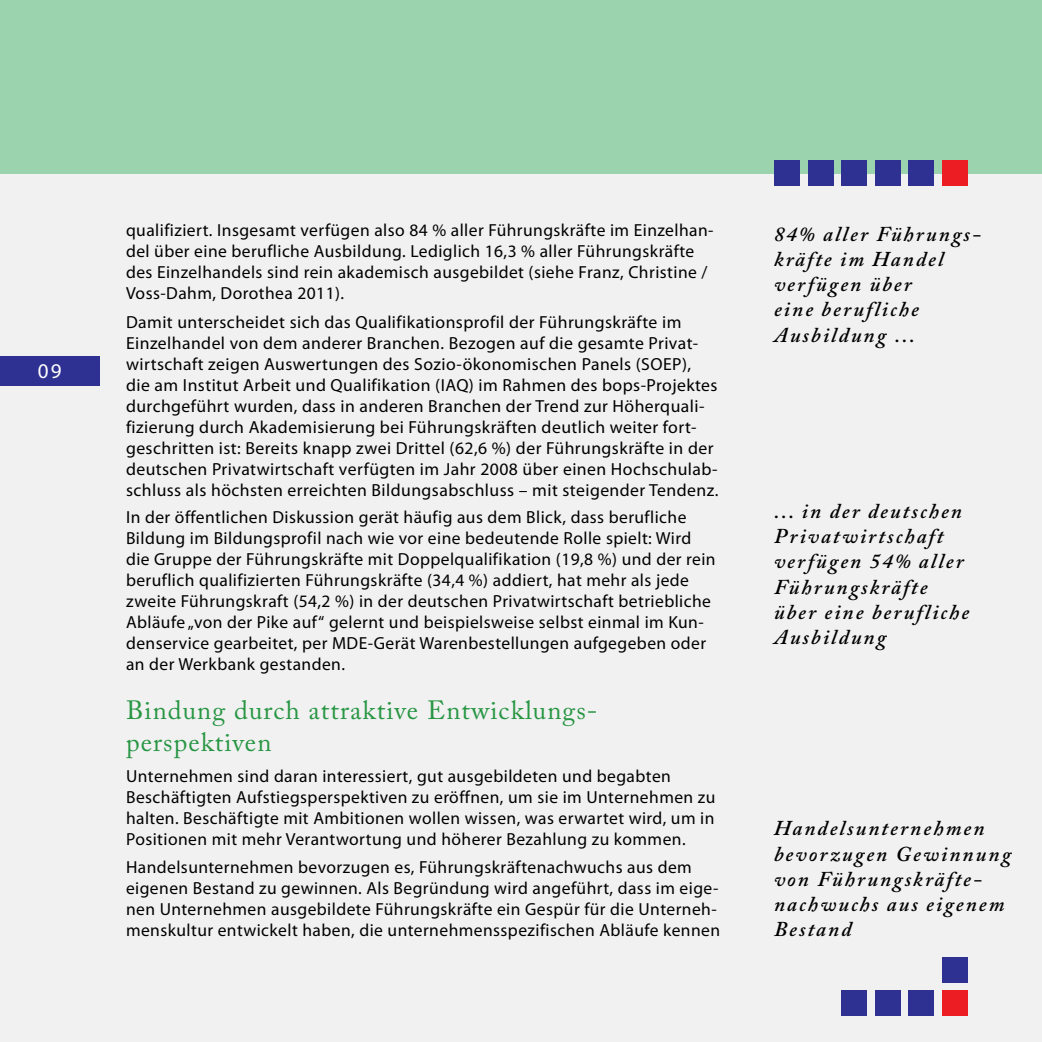
<style>
.page{position:relative;width:1042px;height:1042px;background:#fff}
.page>*{position:absolute;margin:0;border:0;box-sizing:border-box;transform-origin:0 0}
.t1{font:26.25px/31.5px "Adobe Caslon Pro";letter-spacing:.04em;color:#289643}
.t2{font:italic 600 21px/25.2px "Adobe Caslon Pro";letter-spacing:.1em;color:#000}
.t3{font:21px "Myriad Pro";color:#fff}
.t4{font:17.5px/21px "Myriad Pro";letter-spacing:.025em;color:#000}
</style>
<div class="page">
<div style="left:0;top:174px;width:1042px;height:868px;background:#f1f1f2"></div>
<div style="left:0;top:0;width:1042px;height:174px;background:#9bd3ae"></div>
<div style="left:0;top:356px;width:99px;height:29px;background:#2e3092"></div>
<div style="left:941px;top:160px;width:26px;height:26px;background:#ed1d24"></div>
<div style="left:908px;top:160px;width:26px;height:26px;background:#2e3092"></div>
<div style="left:874px;top:160px;width:26px;height:26px;background:#2e3092"></div>
<div style="left:841px;top:160px;width:26px;height:26px;background:#2e3092"></div>
<div style="left:807px;top:160px;width:26px;height:26px;background:#2e3092"></div>
<div style="left:774px;top:160px;width:26px;height:26px;background:#2e3092"></div>
<div style="left:941px;top:956px;width:26px;height:26px;background:#2e3092"></div>
<div style="left:941px;top:990px;width:26px;height:26px;background:#ed1d24"></div>
<div style="left:908px;top:990px;width:26px;height:26px;background:#2e3092"></div>
<div style="left:874px;top:990px;width:26px;height:26px;background:#2e3092"></div>
<div style="left:841px;top:990px;width:26px;height:26px;background:#2e3092"></div>
<div style="left:0;top:990px;width:68px;height:26px;background:#f1f1f2"></div>
<p class="t3" style="left:38px;top:358px;width:25px">09</p>
<p class="t4" style="left:126px;top:220px;width:589px">qualifiziert. Insgesamt verfügen also 84 % aller Führungskräfte im Einzelhan&shy;del über eine berufliche Ausbildung. Lediglich 16,3 % aller Führungskräfte des Einzelhandels sind rein akademisch ausgebildet (siehe Franz, Christine / Voss-Dahm, Dorothea 2011).</p>
<p class="t4" style="left:126px;top:311px;width:594px">Damit unterscheidet sich das Qualifikationsprofil der Führungskräfte im Einzelhandel von dem anderer Branchen. Bezogen auf die gesamte Privat&shy;wirtschaft zeigen Auswertungen des Sozio-ökonomischen Panels (SOEP), die am Institut Arbeit und Qualifikation (IAQ) im Rahmen des bops-Projektes durchgeführt wurden, dass in anderen Branchen der Trend zur Höherquali&shy;fizierung durch Akademisierung bei Führungskräften deutlich weiter fort&shy;geschritten ist: Bereits knapp zwei Drittel (62,6 %) der Führungskräfte in der deutschen Privatwirtschaft verfügten im Jahr 2008 über einen Hochschulab&shy;schluss als höchsten erreichten Bildungsabschluss – mit steigender Tendenz.</p>
<p class="t4" style="left:126px;top:507px;width:591px">In der öffentlichen Diskussion gerät häufig aus dem Blick, dass berufliche Bildung im Bildungsprofil nach wie vor eine bedeutende Rolle spielt: Wird die Gruppe der Führungskräfte mit Doppelqualifikation (19,8 %) und der rein beruflich qualifizierten Führungskräfte (34,4 %) addiert, hat mehr als jede zweite Führungskraft (54,2 %) in der deutschen Privatwirtschaft betriebliche Abläufe „von der Pike auf“ gelernt und beispielsweise selbst einmal im Kun&shy;denservice gearbeitet, per MDE-Gerät Warenbestellungen aufgegeben oder an der Werkbank gestanden.</p>
<h1 class="t1" style="left:126px;top:694px;width:470px">Bindung durch attraktive Entwicklungs&shy;perspektiven</h1>
<p class="t4" style="left:126px;top:765px;width:591px">Unternehmen sind daran interessiert, gut ausgebildeten und begabten Beschäftigten Aufstiegsperspektiven zu eröffnen, um sie im Unternehmen zu halten. Beschäftigte mit Ambitionen wollen wissen, was erwartet wird, um in Positionen mit mehr Verantwortung und höherer Bezahlung zu kommen.</p>
<p class="t4" style="left:126px;top:856px;width:596px">Handelsunternehmen bevorzugen es, Führungskräftenachwuchs aus dem eigenen Bestand zu gewinnen. Als Begründung wird angeführt, dass im eige&shy;nen Unternehmen ausgebildete Führungskräfte ein Gespür für die Unterneh&shy;menskultur entwickelt haben, die unternehmensspezifischen Abläufe kennen</p>
<p class="t2" style="left:774px;top:221px;width:208px">84% aller Führungs&shy;kräfte im Handel verfügen über<br>eine berufliche<br>Ausbildung ...</p>
<p class="t2" style="left:774px;top:498px;width:197px">... in der deutschen<br>Privatwirtschaft verfügen 54% aller<br>Führungskräfte über eine berufliche<br>Ausbildung</p>
<p class="t2" style="left:774px;top:815px;width:239px">Handelsunternehmen bevorzugen Gewinnung von Führungskräfte&shy;nachwuchs aus eigenem<br>Bestand</p>
</div>
